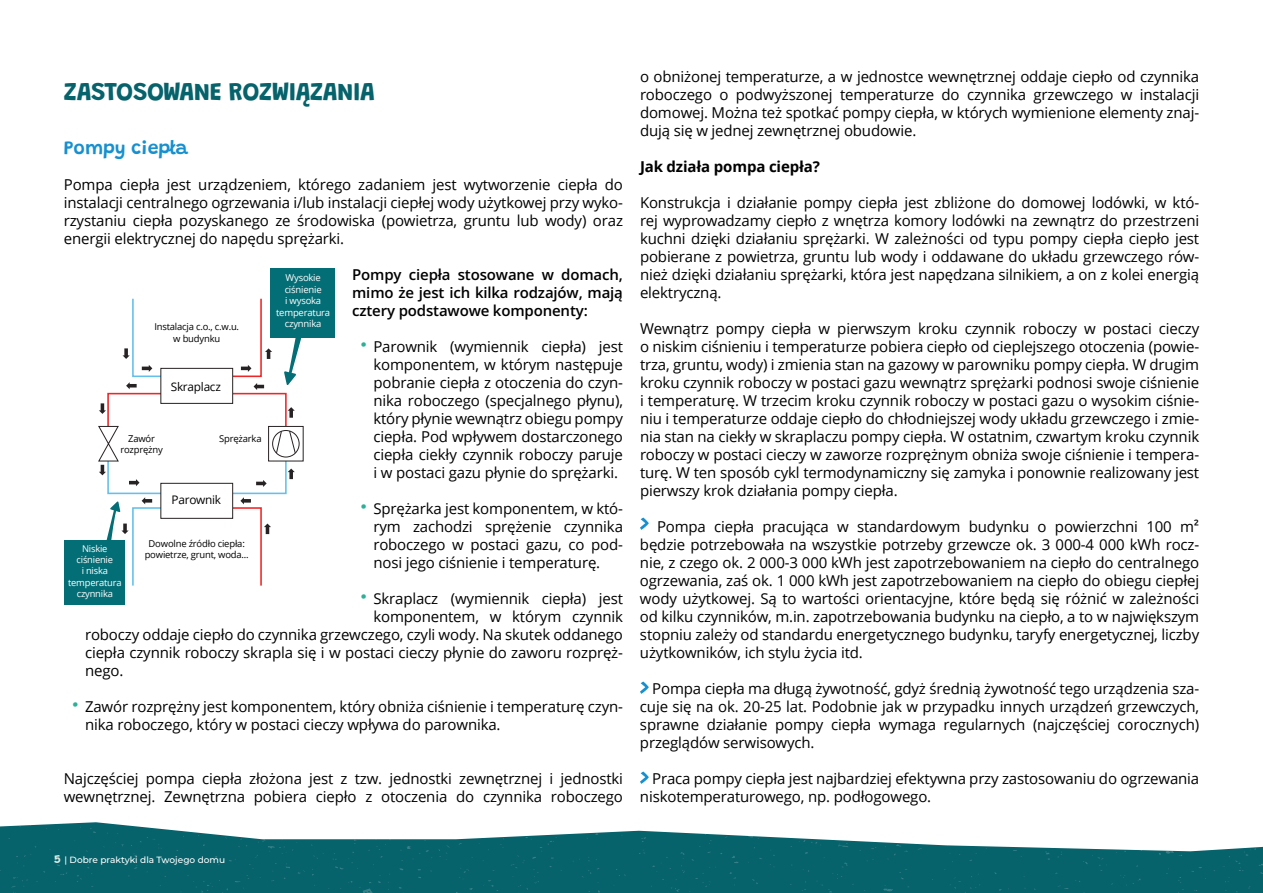
<style>
.page{position:relative;width:1263px;height:893px;background:#fff}
.page>*{position:absolute;margin:0;border:0;box-sizing:border-box;transform-origin:0 0}
.t1{font:100 25.5px "Grandstander";letter-spacing:-.015em;color:#06626b}
.t2{font:600 19.5px "Grandstander";color:#1790d0}
.t3{font:15px/18px "Open Sans";letter-spacing:-.01em;color:#000;text-align:justify}
.t4{font:600 15px/18px "Open Sans";letter-spacing:-.01em;color:#000;text-align:justify}
.t5{font:700 15px "Open Sans";letter-spacing:-.01em;color:#000}
.t6{font:11.85px "Open Sans";letter-spacing:-.02em;color:#000}
.t7{font:9.45px/11.4px "Open Sans";letter-spacing:-.02em;color:#000;text-align:center}
.t8{font:9.45px/11.4px "Open Sans";letter-spacing:-.02em;color:#fff;text-align:center}
.t9{font:9.3px/11.2px "Open Sans";letter-spacing:-.02em;color:#fff;text-align:center}
.t10{font:500 9px "Montserrat";color:#fff}
.s1{font-family:"Grandstander";font-weight:100;font-size:21px;color:#2bb198}
.s2{font-family:"Ubuntu"}
.s3{font-family:"Grandstander";font-weight:100;font-size:12px;color:#daede7}
</style>
<div class="page">
<svg style="left:0;top:822px;width:1263px;height:71px;fill:#06626b"></svg>
<svg style="left:399px;top:887px;width:7px;height:6px"></svg>
<svg style="left:483px;top:880px;width:16px;height:11px"></svg>
<svg style="left:752px;top:879px;width:6px;height:5px"></svg>
<svg style="left:1178px;top:877px;width:3px;height:6px"></svg>
<svg style="left:60px;top:872px;width:8px;height:3px"></svg>
<svg style="left:399px;top:868px;width:5px;height:3px"></svg>
<svg style="left:899px;top:869px;width:8px;height:10px"></svg>
<svg style="left:616px;top:869px;width:10px;height:7px"></svg>
<svg style="left:1166px;top:868px;width:3px;height:6px"></svg>
<svg style="left:582px;top:868px;width:18px;height:15px"></svg>
<svg style="left:459px;top:868px;width:10px;height:12px"></svg>
<svg style="left:770px;top:864px;width:5px;height:3px"></svg>
<svg style="left:17px;top:863px;width:8px;height:3px"></svg>
<svg style="left:77px;top:860px;width:17px;height:27px"></svg>
<svg style="left:56px;top:858px;width:4px;height:8px"></svg>
<svg style="left:572px;top:859px;width:8px;height:2px"></svg>
<svg style="left:759px;top:857px;width:4px;height:3px"></svg>
<svg style="left:587px;top:857px;width:3px;height:4px"></svg>
<svg style="left:24px;top:854px;width:7px;height:3px"></svg>
<svg style="left:1013px;top:850px;width:9px;height:7px"></svg>
<svg style="left:770px;top:850px;width:5px;height:6px"></svg>
<svg style="left:1001px;top:838px;width:5px;height:3px"></svg>
<svg style="left:488px;top:835px;width:16px;height:15px"></svg>
<svg style="left:973px;top:830px;width:10px;height:10px"></svg>
<svg style="left:951px;top:828px;width:6px;height:8px"></svg>
<svg style="left:90px;top:828px;width:6px;height:5px"></svg>
<svg style="left:993px;top:827px;width:9px;height:2px"></svg>
<svg style="left:586px;top:822px;width:19px;height:17px"></svg>
<svg style="left:19px;top:822px;width:4px;height:5px"></svg>
<svg style="left:1178px;top:889px;width:6px;height:4px"></svg>
<svg style="left:11px;top:877px;width:17px;height:16px"></svg>
<svg style="left:944px;top:869px;width:36px;height:24px"></svg>
<svg style="left:1191px;top:867px;width:11px;height:5px"></svg>
<svg style="left:1222px;top:833px;width:41px;height:59px"></svg>
<svg style="left:438px;top:845px;width:12px;height:15px"></svg>
<div style="left:510px;top:837px;width:52px;height:56px;background:#06626b"></div>
<div style="left:115px;top:827px;width:52px;height:50px;background:#06626b"></div>
<svg style="left:784px;top:824px;width:92px;height:69px"></svg>
<svg style="left:458px;top:831px;width:14px;height:14px"></svg>
<svg style="left:1159px;top:840px;width:31px;height:16px"></svg>
<svg style="left:884px;top:822px;width:37px;height:37px"></svg>
<svg style="left:639px;top:822px;width:100px;height:70px"></svg>
<svg style="left:1151px;top:823px;width:17px;height:11px"></svg>
<svg style="left:927px;top:827px;width:10px;height:5px"></svg>
<svg style="left:746px;top:822px;width:32px;height:17px"></svg>
<svg style="left:883px;top:885px;width:10px;height:7px"></svg>
<svg style="left:1031px;top:822px;width:112px;height:71px"></svg>
<svg style="left:400px;top:824px;width:32px;height:37px"></svg>
<svg style="left:173px;top:822px;width:218px;height:71px"></svg>
<svg style="left:640px;top:518px;width:9px;height:12px"></svg>
<svg style="left:640px;top:682px;width:9px;height:12px"></svg>
<svg style="left:640px;top:772px;width:9px;height:12px"></svg>
<div style="left:270px;top:268px;width:64px;height:69px;background:#036e76"></div>
<div style="left:65px;top:541px;width:60px;height:64px;background:#036e76"></div>
<svg style="left:98px;top:298px;width:205px;height:288px"></svg>
<h1 class="t1" style="left:64px;top:72px;width:313px">ZASTOSOWANE ROZWIĄZANIA</h1>
<h2 class="t2" style="left:64px;top:131px;width:126px">Pompy ciepła</h2>
<p class="t3" style="left:64px;top:175px;width:561px">Pompa ciepła jest urządzeniem, którego zadaniem jest wytworzenie ciepła do instalacji centralnego ogrzewania i/lub instalacji ciepłej wody użytkowej przy wyko&shy;rzystaniu ciepła pozyskanego ze środowiska (powietrza, gruntu lub wody) oraz energii elektrycznej do napędu sprężarki.</p>
<p class="t4" style="left:352px;top:265px;width:272px">Pompy ciepła stosowane w domach, mimo że jest ich kilka rodzajów, mają cztery podstawowe komponenty:</p>
<p class="t3" style="left:373px;top:337px;width:251px;text-indent:-13px"><span class="s1">•</span> Parownik (wymiennik ciepła) jest komponentem, w którym następuje pobranie ciepła z otoczenia do czyn&shy;nika roboczego (specjalnego płynu), który płynie wewnątrz obiegu pompy ciepła. Pod wpływem dostarczonego ciepła ciekły czynnik roboczy paruje i w postaci gazu płynie do sprężarki.</p>
<p class="t3" style="left:373px;top:499px;width:251px;text-indent:-13px"><span class="s1">•</span> Sprężarka jest komponentem, w któ&shy;rym zachodzi sprężenie czynnika roboczego w postaci gazu, co pod&shy;nosi jego ciśnienie i temperaturę.</p>
<p class="t3" style="left:361px;top:589px;width:264px"><span class="s1">•</span> Skraplacz (wymiennik ciepła) jest</p>
<p class="t3" style="left:373px;top:607px;width:251px">komponentem, w którym czynnik</p>
<p class="t3" style="left:85px;top:625px;width:539px">roboczy oddaje ciepło do czynnika grzewczego, czyli wody. Na skutek oddanego</p>
<p class="t3" style="left:85px;top:643px;width:539px">ciepła czynnik roboczy skrapla się i w postaci cieczy płynie do zaworu rozpręż-</p>
<p class="t3" style="left:85px;top:661px;width:40px">nego.</p>
<p class="t3" style="left:85px;top:697px;width:539px;text-indent:-13px"><span class="s1">•</span> Zawór rozprężny jest komponentem, który obniża ciśnienie i temperaturę czyn&shy;nika roboczego, który w postaci cieczy wpływa do parownika.</p>
<p class="t3" style="left:64px;top:769px;width:561px">Najczęściej pompa ciepła złożona jest z tzw. jednostki zewnętrznej i jednostki wewnętrznej. Zewnętrzna pobiera ciepło z otoczenia do czynnika roboczego</p>
<p class="t8" style="left:276px;top:272px;width:56px">Wysokie ciśnienie<br>i wysoka temperatura czynnika</p>
<p class="t7" style="left:154px;top:321px;width:86px">Instalacja c.o., c.w.u. w budynku</p>
<p class="t6" style="left:171px;top:378px;width:52px">Skraplacz</p>
<p class="t7" style="left:120px;top:433px;width:44px">Zawór rozprężny</p>
<p class="t7" style="left:219px;top:433px;width:44px">Sprężarka</p>
<p class="t6" style="left:172px;top:492px;width:51px">Parownik</p>
<p class="t7" style="left:145px;top:537px;width:106px">Dowolne źródło ciepła: powietrze, grunt, woda...</p>
<p class="t9" style="left:68px;top:543px;width:55px">Niskie ciśnienie<br>i niska temperatura czynnika</p>
<p class="t3" style="left:640px;top:67px;width:561px">o obniżonej temperaturze, a w jednostce wewnętrznej oddaje ciepło od czynnika roboczego o podwyższonej temperaturze do czynnika grzewczego w instalacji domowej. Można też spotkać pompy ciepła, w których wymienione elementy znaj&shy;dują się w jednej zewnętrznej obudowie.</p>
<p class="t5" style="left:640px;top:156px;width:181px">Jak działa pompa ciepła?</p>
<p class="t3" style="left:640px;top:193px;width:561px">Konstrukcja i działanie pompy ciepła jest zbliżone do domowej lodówki, w któ&shy;rej wyprowadzamy ciepło z wnętrza komory lodówki na zewnątrz do przestrzeni kuchni dzięki działaniu sprężarki. W zależności od typu pompy ciepła ciepło jest pobierane z powietrza, gruntu lub wody i oddawane do układu grzewczego rów&shy;nież dzięki działaniu sprężarki, która jest napędzana silnikiem, a on z kolei energią elektryczną.</p>
<p class="t3" style="left:640px;top:319px;width:561px">Wewnątrz pompy ciepła w pierwszym kroku czynnik roboczy w postaci cieczy o niskim ciśnieniu i temperaturze pobiera ciepło od cieplejszego otoczenia (powie&shy;trza, gruntu, wody) i zmienia stan na gazowy w parowniku pompy ciepła. W drugim kroku czynnik roboczy w postaci gazu wewnątrz sprężarki podnosi swoje ciśnienie i temperaturę. W trzecim kroku czynnik roboczy w postaci gazu o wysokim ciśnie&shy;niu i temperaturze oddaje ciepło do chłodniejszej wody układu grzewczego i zmie&shy;nia stan na ciekły w skraplaczu pompy ciepła. W ostatnim, czwartym kroku czynnik roboczy w postaci cieczy w zaworze rozprężnym obniża swoje ciśnienie i tempera&shy;turę. W ten sposób cykl termodynamiczny się zamyka i ponownie realizowany jest pierwszy krok działania pompy ciepła.</p>
<p class="t3" style="left:640px;top:517px;width:561px;text-indent:17px">Pompa ciepła pracująca w standardowym budynku o powierzchni 100 m<span class="s2">2 </span>będzie potrzebowała na wszystkie potrzeby grzewcze ok. 3 000-4 000 kWh rocz&shy;nie, z czego ok. 2 000-3 000 kWh jest zapotrzebowaniem na ciepło do centralnego ogrzewania, zaś ok. 1 000 kWh jest zapotrzebowaniem na ciepło do obiegu ciepłej wody użytkowej. Są to wartości orientacyjne, które będą się różnić w zależności od kilku czynników, m.in. zapotrzebowania budynku na ciepło, a to w największym stopniu zależy od standardu energetycznego budynku, taryfy energetycznej, liczby użytkowników, ich stylu życia itd.</p>
<p class="t3" style="left:640px;top:679px;width:561px;text-indent:12px">Pompa ciepła ma długą żywotność, gdyż średnią żywotność tego urządzenia sza&shy;cuje się na ok. 20-25 lat. Podobnie jak w przypadku innych urządzeń grzewczych, sprawne działanie pompy ciepła wymaga regularnych (najczęściej corocznych) przeglądów serwisowych.</p>
<p class="t3" style="left:640px;top:769px;width:561px;text-indent:12px">Praca pompy ciepła jest najbardziej efektywna przy zastosowaniu do ogrzewania niskotemperaturowego, np. podłogowego.</p>
<p class="t10" style="left:54px;top:854px;width:173px"><span class="s3">5</span> | Dobre praktyki dla Twojego domu</p>
</div>
